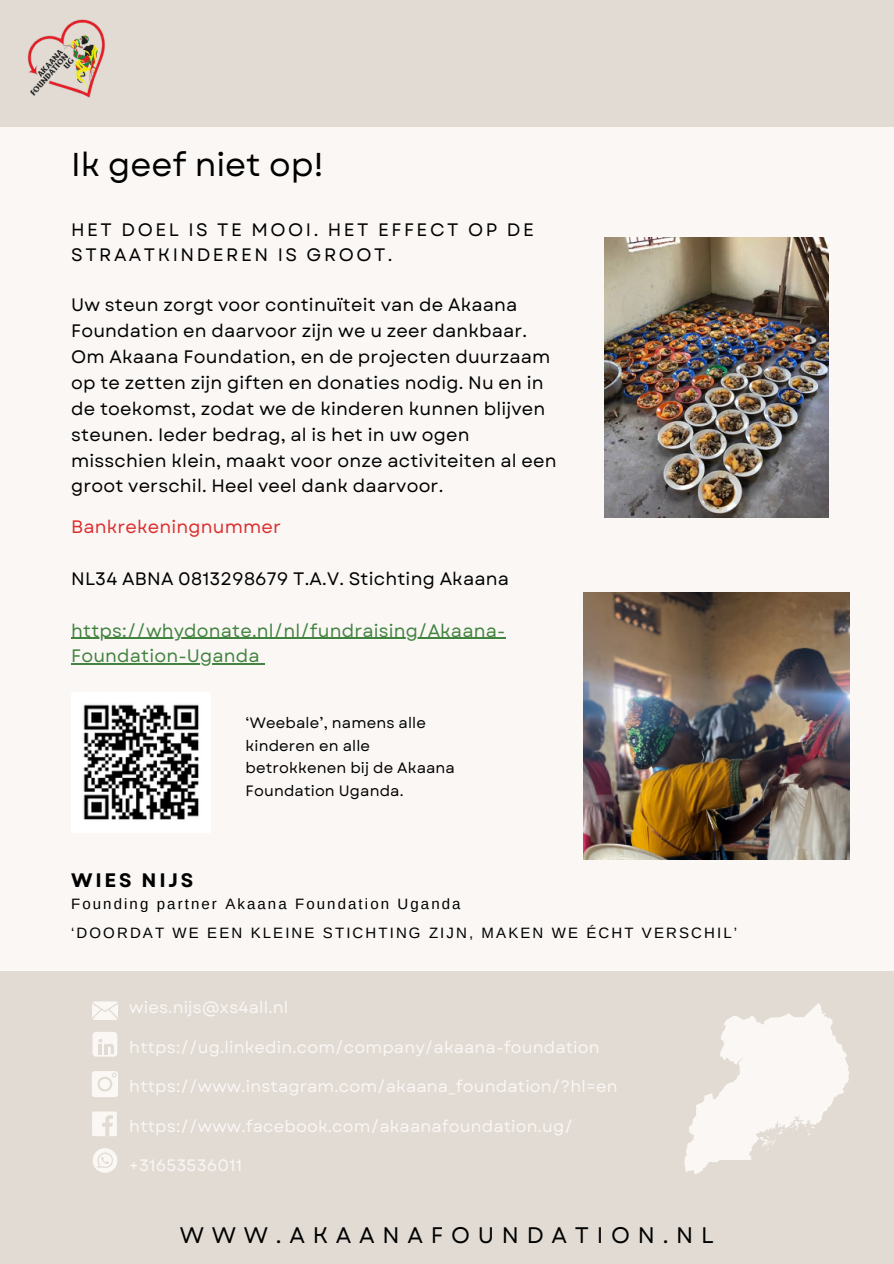
<style>
.page{position:relative;width:894px;height:1264px;background:#fff}
.page>*{position:absolute;margin:0;border:0;box-sizing:border-box;transform-origin:0 0}
.t1{font:33px "Garet";color:#000}
.t2{font:22.5px "Garet";letter-spacing:.345em;color:#000}
.t3{font:700 19.5px "Garet";letter-spacing:.14em;color:#000}
.t4{font:18px/25.8px "Garet";letter-spacing:.01em;color:#000}
.t5{font:18px "Garet";letter-spacing:.01em;color:#42833f}
.t6{font:18px/24.8px "Garet";letter-spacing:.14em;color:#000}
.t7{font:18px "Garet";letter-spacing:.01em;color:#dd2e2e}
.t8{font:16.5px "Garet";letter-spacing:.01em;color:#faf7f5}
.t9{font:15px "Arimo";letter-spacing:.14em;color:#000}
.t10{font:15px/22.5px "Garet";letter-spacing:.01em;color:#000}
</style>
<div class="page">
<div style="left:0;top:0;width:893px;height:1263px;background:#faf7f5"></div>
<div style="left:0;top:0;width:893px;height:127px;background:#e1dbd3"></div>
<div style="left:0;top:971px;width:893px;height:292px;background:#e1dbd3"></div>
<img style="left:83px;top:704px;width:116px;height:116px">
<img style="left:604px;top:237px;width:224px;height:280px">
<svg style="left:684px;top:1003px;width:165px;height:171px"></svg>
<div style="left:92px;top:1031px;width:25px;height:25px;background:#faf7f5;border-radius:4px"></div>
<svg style="left:99px;top:1039px;width:15px;height:15px"></svg>
<svg style="left:92px;top:1071px;width:26px;height:26px"></svg>
<div style="left:92px;top:1111px;width:25px;height:25px;background:#faf7f5"></div>
<svg style="left:102px;top:1115px;width:11px;height:21px"></svg>
<svg style="left:93px;top:1001px;width:24px;height:18px"></svg>
<svg style="left:93px;top:1148px;width:24px;height:24px"></svg>
<img style="left:27px;top:19px;width:78px;height:79px">
<img style="left:583px;top:592px;width:266px;height:267px">
<hr style="left:71px;top:637px;width:434px;height:2px;background:#42833f">
<hr style="left:71px;top:663px;width:189px;height:1px;background:#42833f">
<p class="t1" style="left:71px;top:141px;width:254px">Ik geef niet op!</p>
<p class="t6" style="left:71px;top:217px;width:464px">HET DOEL IS TE MOOI. HET EFFECT OP DE<br>STRAATKINDEREN IS GROOT.</p>
<h4 class="t4" style="left:71px;top:292px;width:487px">Uw steun zorgt voor continuïteit van de Akaana Foundation en daarvoor zijn we u zeer dankbaar.<br>Om Akaana Foundation, en de projecten duurzaam op te zetten zijn giften en donaties nodig. Nu en in de toekomst, zodat we de kinderen kunnen blijven steunen. Ieder bedrag, al is het in uw ogen misschien klein, maakt voor onze activiteiten al een groot verschil. Heel veel dank daarvoor.</h4>
<p class="t7" style="left:71px;top:513px;width:211px">Bankrekeningnummer</p>
<p class="t4" style="left:71px;top:565px;width:439px">NL34 ABNA 0813298679 T.A.V. Stichting Akaana</p>
<h5 class="t5" style="left:71px;top:617px;width:435px">https://whydonate.nl/nl/fundraising/Akaana-</h5>
<p class="t5" style="left:71px;top:643px;width:190px">Foundation-Uganda</p>
<h4 class="t10" style="left:245px;top:711px;width:211px">‘Weebale’, namens alle kinderen en alle betrokkenen bij de Akaana<br>Foundation Uganda.</h4>
<p class="t3" style="left:71px;top:866px;width:124px">WIES NIJS</p>
<p class="t9" style="left:71px;top:895px;width:391px">Founding partner Akaana Foundation Uganda</p>
<p class="t9" style="left:71px;top:924px;width:667px">‘DOORDAT WE EEN KLEINE STICHTING ZIJN, MAKEN WE ÉCHT VERSCHIL’</p>
<p class="t8" style="left:129px;top:995px;width:160px">wies.nijs@xs4all.nl</p>
<p class="t8" style="left:129px;top:1035px;width:471px">https://ug.linkedin.com/company/akaana-foundation</p>
<p class="t8" style="left:129px;top:1074px;width:489px">https://www.instagram.com/akaana_foundation/?hl=en</p>
<p class="t8" style="left:129px;top:1113px;width:445px">https://www.facebook.com/akaanafoundation.ug/</p>
<p class="t8" style="left:129px;top:1153px;width:114px">+31653536011</p>
<h4 class="t2" style="left:180px;top:1219px;width:535px">WWW.AKAANAFOUNDATION.NL</h4>
</div>
